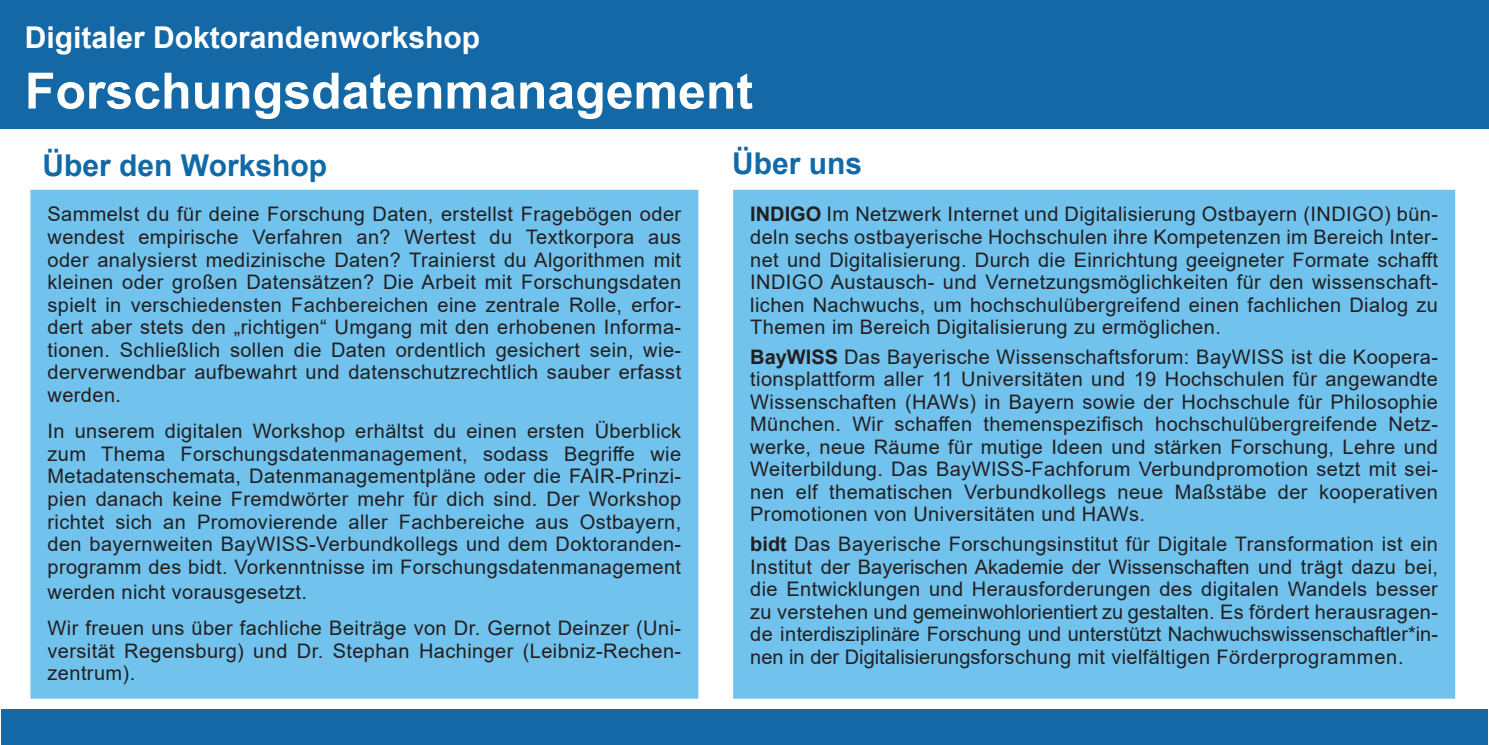
<style>
.page{position:relative;width:1489px;height:745px;background:#fff}
.page>*{position:absolute;margin:0;border:0;box-sizing:border-box;transform-origin:0 0}
.t1{font:700 50px "Arial";color:#fff}
.t2{font:700 30px "Arial";color:#fff}
.t3{font:700 30px "Arial";color:#1169a7}
.t4{font:700 30px "Arial";color:#116aa8}
.t5{font:20px/22.5px "Arial";letter-spacing:.02em;color:#231f20;text-align:justify}
.s1{font-weight:700}
</style>
<div class="page">
<div style="left:0;top:0;width:1488px;height:129px;background:#1368a5"></div>
<div style="left:1px;top:709px;width:1486px;height:35px;background:#1368a5"></div>
<div style="left:35px;top:195px;width:658px;height:498px;background:#71c2ed"></div>
<div style="left:30px;top:190px;width:668px;height:508px;border:10px solid #71c2ed"></div>
<div style="left:738px;top:195px;width:711px;height:498px;background:#71c2ed"></div>
<div style="left:733px;top:190px;width:721px;height:508px;border:10px solid #71c2ed"></div>
<p class="t2" style="left:25px;top:17px;width:457px">Digitaler Doktorandenworkshop</p>
<p class="t1" style="left:25px;top:56px;width:729px">Forschungsdatenmanagement</p>
<p class="t3" style="left:43px;top:144px;width:286px">Über den Workshop</p>
<p class="t4" style="left:732px;top:143px;width:132px">Über uns</p>
<p class="t5" style="left:48px;top:203px;width:635px">Sammelst du für deine Forschung Daten, erstellst Fragebögen oder wendest empirische Verfahren an? Wertest du Textkorpora aus oder analysierst medizinische Daten? Trainierst du Algorithmen mit kleinen oder großen Datensätzen? Die Arbeit mit Forschungsdaten spielt in verschiedensten Fachbereichen eine zentrale Rolle, erfor&shy;dert aber stets den „richtigen“ Umgang mit den erhobenen Informa&shy;tionen. Schließlich sollen die Daten ordentlich gesichert sein, wie&shy;derverwendbar aufbewahrt und datenschutzrechtlich sauber erfasst werden.</p>
<p class="t5" style="left:48px;top:419px;width:635px">In unserem digitalen Workshop erhältst du einen ersten Überblick zum Thema Forschungsdatenmanagement, sodass Begriffe wie Metadatenschemata, Datenmanagementpläne oder die FAIR-Prinzi&shy;pien danach keine Fremdwörter mehr für dich sind. Der Workshop richtet sich an Promovierende aller Fachbereiche aus Ostbayern, den bayernweiten BayWISS-Verbundkollegs und dem Doktoranden&shy;programm des bidt. Vorkenntnisse im Forschungsdatenmanagement</p>
<p class="t5" style="left:48px;top:579px;width:261px">werden nicht vorausgesetzt.</p>
<p class="t5" style="left:48px;top:616px;width:635px">Wir freuen uns über fachliche Beiträge von Dr. Gernot Deinzer (Uni&shy;versität Regensburg) und Dr. Stephan Hachinger (Leibniz-Rechen&shy;zentrum).</p>
<p class="t5" style="left:750px;top:203px;width:689px"><span class="s1">INDIGO</span> Im Netzwerk Internet und Digitalisierung Ostbayern (INDIGO) bün&shy;deln sechs ostbayerische Hochschulen ihre Kompetenzen im Bereich Inter&shy;net und Digitalisierung. Durch die Einrichtung geeigneter Formate schafft INDIGO Austausch- und Vernetzungsmöglichkeiten für den wissenschaft&shy;lichen Nachwuchs, um hochschulübergreifend einen fachlichen Dialog zu Themen im Bereich Digitalisierung zu ermöglichen.</p>
<p class="t5" style="left:750px;top:345px;width:689px"><span class="s1">BayWISS</span> Das Bayerische Wissenschaftsforum: BayWISS ist die Koopera&shy;tionsplattform aller 11 Universitäten und 19 Hochschulen für angewandte Wissenschaften (HAWs) in Bayern sowie der Hochschule für Philosophie München. Wir schaffen themenspezifisch hochschulübergreifende Netz&shy;werke, neue Räume für mutige Ideen und stärken Forschung, Lehre und Weiterbildung. Das BayWISS-Fachforum Verbundpromotion setzt mit sei&shy;nen elf thematischen Verbundkollegs neue Maßstäbe der kooperativen Promotionen von Universitäten und HAWs.</p>
<p class="t5" style="left:750px;top:532px;width:689px"><span class="s1">bidt</span> Das Bayerische Forschungsinstitut für Digitale Transformation ist ein Institut der Bayerischen Akademie der Wissenschaften und trägt dazu bei, die Entwicklungen und Herausforderungen des digitalen Wandels besser zu verstehen und gemeinwohlorientiert zu gestalten. Es fördert herausragen&shy;de interdisziplinäre Forschung und unterstützt Nachwuchswissenschaftler*in&shy;nen in der Digitalisierungsforschung mit vielfältigen Förderprogrammen.</p>
</div>
